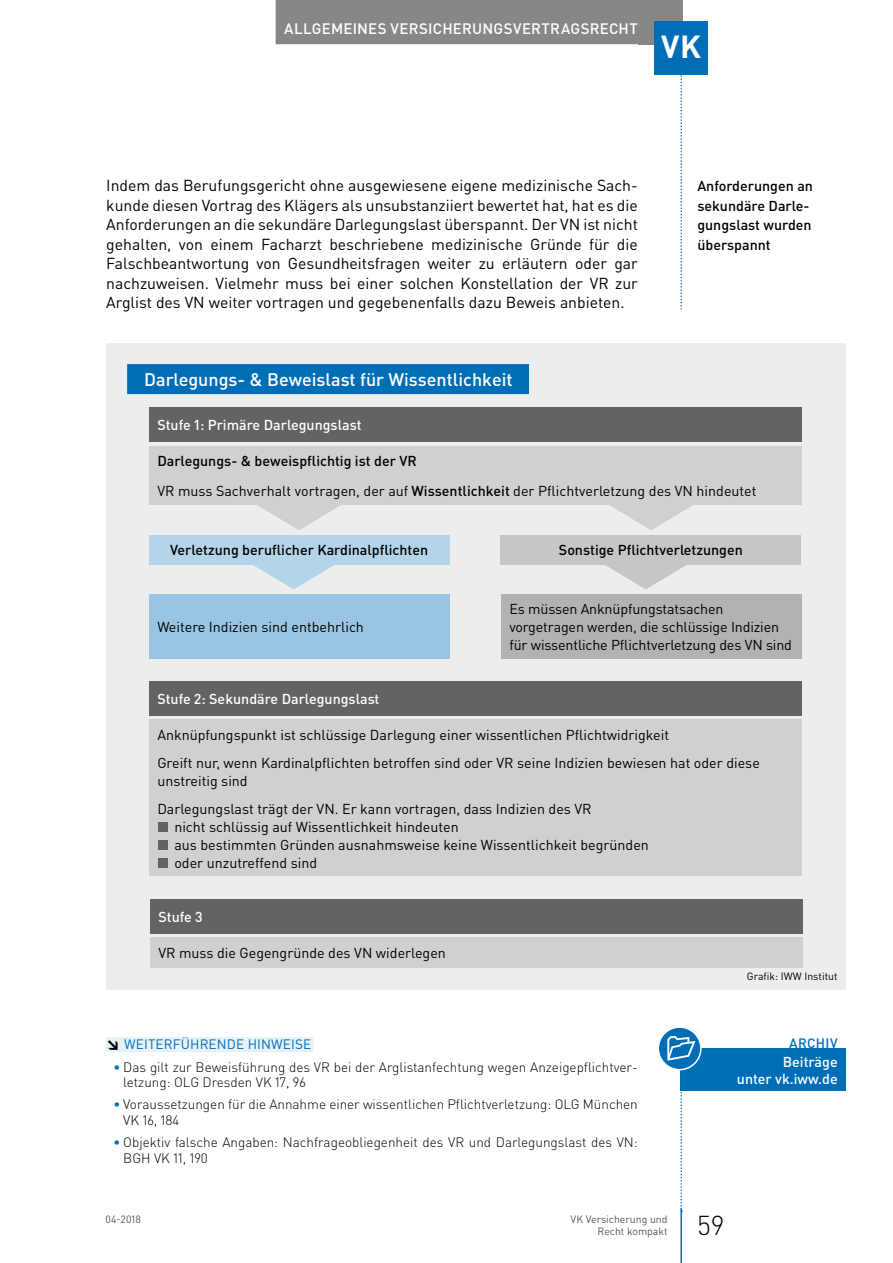
<style>
.page{position:relative;width:893px;height:1263px;background:#fff}
.page>*{position:absolute;margin:0;border:0;box-sizing:border-box;transform-origin:0 0}
.t1{font:700 31.5px "DIN Pro";color:#fff}
.t2{font:300 27px "DIN Pro";color:#000}
.t3{font:500 18px "DIN Pro";color:#fff}
.t4{font:15.75px/19.5px "DIN Pro";color:#000;text-align:justify}
.t5{font:500 15px "DIN Pro";letter-spacing:.015em;color:#fff}
.t6{font:14.25px/18px "DIN Pro";color:#000}
.t7{font:500 14.25px/19.5px "DIN Pro";color:#000}
.t8{font:500 14.25px/17.2px "DIN Pro";color:#fff;text-align:right}
.t9{font:300 13.5px/15.8px "DIN Pro";color:#000}
.t10{font:13.5px "DIN Pro";letter-spacing:.01em;color:#006eb7}
.t11{font:500 13.5px "DIN Pro";color:#006eb7}
.t12{font:10.5px/12.8px "DIN Pro";color:#575756;text-align:right}
.t13{font:10.5px "DIN Pro";color:#000}
.s1{font-weight:500}
.s2{font-weight:900;color:#000}
.s3{font-weight:500;color:#006eb7}
</style>
<div class="page">
<hr style="left:680px;top:1208px;width:2px;height:55px;background:#006eb7">
<div style="left:276px;top:0;width:370px;height:44px;background:#878787"></div>
<div style="left:655px;top:21px;width:53px;height:53px;background:#006eb7"></div>
<div style="left:106px;top:1037px;width:207px;height:15px;background:#e6f1f8"></div>
<div style="left:106px;top:343px;width:740px;height:646px;background:#ededed"></div>
<div style="left:127px;top:364px;width:402px;height:30px;background:#006eb7"></div>
<div style="left:149px;top:446px;width:652px;height:30px;background:#d0d0d0"></div>
<div style="left:149px;top:408px;width:652px;height:34px;background:#646363"></div>
<div style="left:149px;top:475px;width:652px;height:30px;background:#d0d0d0"></div>
<div style="left:501px;top:535px;width:300px;height:30px;background:#c6c6c6"></div>
<div style="left:149px;top:535px;width:300px;height:30px;background:#b3d4e9"></div>
<div style="left:501px;top:594px;width:300px;height:65px;background:#b3b2b2"></div>
<div style="left:149px;top:594px;width:300px;height:65px;background:#99c5e2"></div>
<div style="left:149px;top:681px;width:652px;height:34px;background:#646363"></div>
<div style="left:149px;top:719px;width:652px;height:30px;background:#d0d0d0"></div>
<div style="left:149px;top:749px;width:652px;height:46px;background:#d0d0d0"></div>
<svg style="left:258px;top:505px;width:83px;height:25px"></svg>
<svg style="left:253px;top:565px;width:81px;height:24px"></svg>
<div style="left:149px;top:794px;width:652px;height:82px;background:#d0d0d0"></div>
<div style="left:158px;top:822px;width:10px;height:9px;background:#646363"></div>
<div style="left:158px;top:840px;width:10px;height:9px;background:#646363"></div>
<div style="left:158px;top:858px;width:10px;height:10px;background:#646363"></div>
<div style="left:150px;top:900px;width:652px;height:34px;background:#646363"></div>
<div style="left:150px;top:937px;width:653px;height:31px;background:#d0d0d0"></div>
<div style="left:680px;top:1048px;width:166px;height:43px;background:#006eb7"></div>
<svg style="left:658px;top:1027px;width:43px;height:43px"></svg>
<div style="left:658px;top:1026px;width:44px;height:44px;border:2px solid #fff;border-radius:50%"></div>
<svg style="left:603px;top:0;width:92px;height:1212px"></svg>
<p class="t5" style="left:284px;top:18px;width:355px">Allgemeines Versicherungsvertragsrecht</p>
<h1 class="t1" style="left:661px;top:26px;width:42px">VK</h1>
<p class="t4" style="left:106px;top:175px;width:533px">Indem das Berufungsgericht ohne ausgewiesene eigene medizinische Sach&shy;kunde diesen Vortrag des Klägers als unsubstanziiert bewertet hat, hat es die Anforderungen an die sekundäre Darlegungslast überspannt. Der VN ist nicht gehalten, von einem Facharzt beschriebene medizinische Gründe für die Falschbeantwortung von Gesundheitsfragen weiter zu erläutern oder gar nachzuweisen. Vielmehr muss bei einer solchen Konstellation der VR zur Arglist des VN weiter vortragen und gegebenenfalls dazu Beweis anbieten.</p>
<p class="t3" style="left:144px;top:367px;width:370px">Darlegungs- &amp; Beweislast für Wissentlichkeit</p>
<p class="t8" style="left:157px;top:416px;width:206px">Stufe 1: Primäre Darlegungslast</p>
<p class="t7" style="left:157px;top:451px;width:261px">Darlegungs- &amp; beweispflichtig ist der VR</p>
<p class="t7" style="left:697px;top:176px;width:117px">Anforderungen an sekundäre Darle&shy;gungslast wurden überspannt</p>
<p class="t6" style="left:157px;top:481px;width:601px">VR muss Sachverhalt vortragen, der auf <span class="s1">Wissentlichkeit</span> der Pflichtverletzung des VN hindeutet</p>
<p class="t7" style="left:170px;top:540px;width:260px">Verletzung beruflicher Kardinalpflichten</p>
<p class="t7" style="left:559px;top:540px;width:185px">Sonstige Pflichtverletzungen</p>
<p class="t6" style="left:157px;top:617px;width:208px">Weitere Indizien sind entbehrlich</p>
<p class="t6" style="left:509px;top:599px;width:284px">Es müssen Anknüpfungstatsachen vorgetragen werden, die schlüssige Indizien für wissent liche Pflichtverletzung des VN sind</p>
<p class="t8" style="left:157px;top:689px;width:224px">Stufe 2: Sekundäre Darlegungslast</p>
<p class="t6" style="left:157px;top:720px;width:604px;line-height:28.5px">Anknüpfungspunkt ist schlüssige Darlegung einer wissentlichen Pflichtwidrigkeit<br>Greift nur, wenn Kardinalpflichten betroffen sind oder VR seine Indizien bewiesen hat oder diese</p>
<p class="t6" style="left:157px;top:766px;width:436px;line-height:27.8px">unstreitig sind<br>Darlegungslast trägt der VN. Er kann vortragen, dass Indizien des VR</p>
<p class="t6" style="left:174px;top:817px;width:476px">nicht schlüssig auf Wissentlichkeit hindeuten<br>aus bestimmten Gründen ausnahmsweise keine Wissentlichkeit begründen oder unzutreffend sind</p>
<p class="t8" style="left:158px;top:908px;width:46px">Stufe 3</p>
<p class="t6" style="left:158px;top:943px;width:289px">VR muss die Gegengründe des VN widerlegen</p>
<p class="t10" style="left:106px;top:1035px;width:206px"><span class="s2">↘</span> WEITERFÜHRENDE HINWEISE</p>
<p class="t9" style="left:123px;top:1058px;width:516px;text-indent:-10px"><span class="s3">•</span> Das gilt zur Beweisführung des VR bei der Arglistanfechtung wegen Anzeigepflichtver&shy;letzung: OLG Dresden VK 17, 96</p>
<p class="t9" style="left:123px;top:1096px;width:516px;text-indent:-10px"><span class="s3">•</span> Voraussetzungen für die Annahme einer wissentlichen Pflichtverletzung: OLG München<br>VK 16, 184</p>
<p class="t9" style="left:123px;top:1134px;width:516px;text-indent:-10px"><span class="s3">•</span> Objektiv falsche Angaben: Nachfrageobliegenheit des VR und Darlegungslast des VN:<br>BGH VK 11, 190</p>
<p class="t12" style="left:106px;top:1212px;width:37px">04-2018</p>
<p class="t12" style="left:570px;top:1212px;width:99px">VK Versicherung und<br>Recht kompakt</p>
<p class="t13" style="left:747px;top:969px;width:92px">Grafik: IWW Institut</p>
<p class="t11" style="left:789px;top:1034px;width:18px">ARCHI</p>
<p class="t11" style="left:830px;top:1034px;width:9px">V</p>
<p class="t8" style="left:737px;top:1053px;width:102px">Beiträge<br>unter vk.iww.de</p>
<h2 class="t2" style="left:697px;top:1207px;width:28px">59</h2>
</div>
